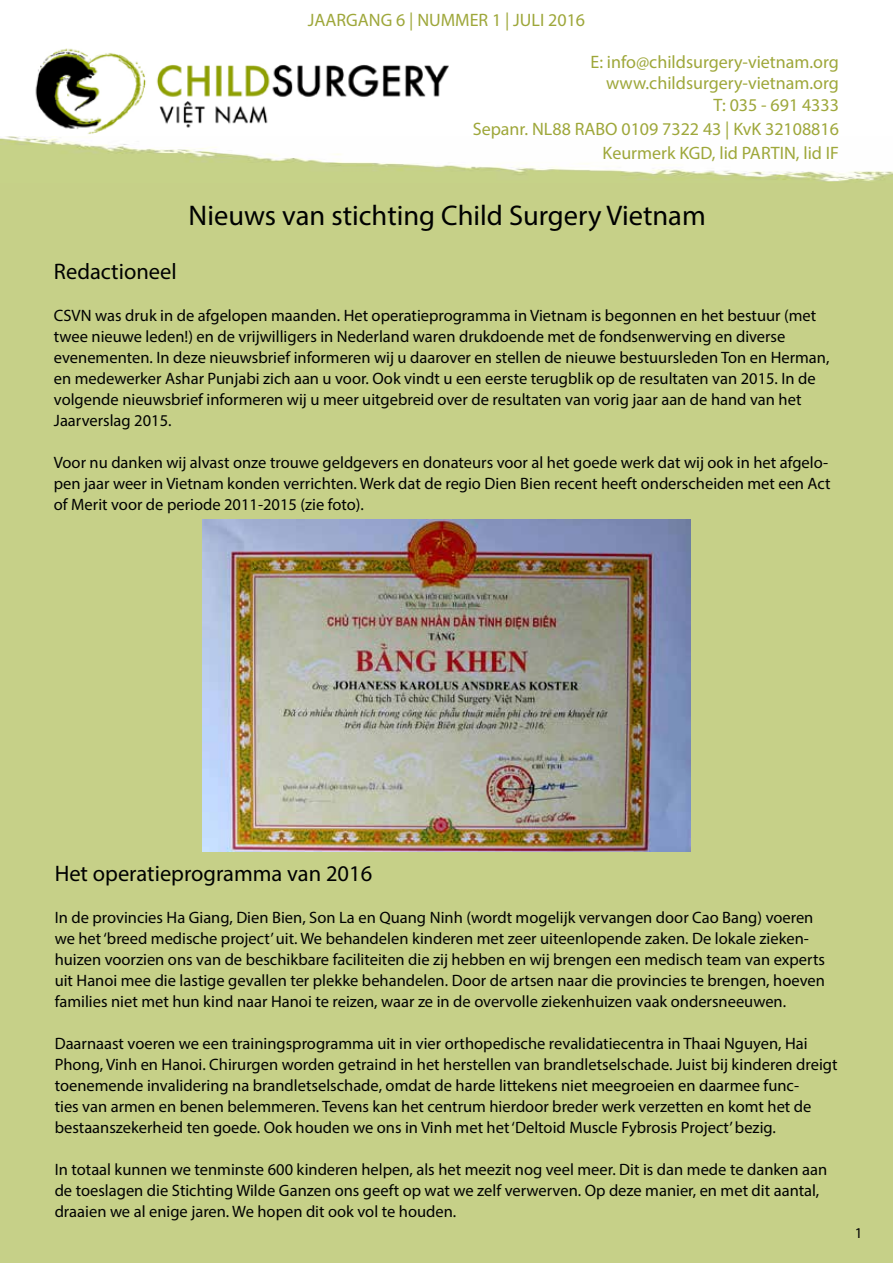
<style>
.page{position:relative;width:893px;height:1263px;background:#fff}
.page>*{position:absolute;margin:0;border:0;box-sizing:border-box;transform-origin:0 0}
.t1{font:28.5px "Myriad Pro";color:#000101}
.t2{font:22.5px "Myriad Pro";color:#000101}
.t3{font:18px/21.6px "Myriad Pro";color:#9ea73a;text-align:right}
.t4{font:16.5px/21px "Myriad Pro";color:#000101}
.t5{font:15px "Myriad Pro";color:#000101}
</style>
<div class="page">
<div style="left:0;top:136px;width:893px;height:1127px;background:#c6d088"></div>
<img style="left:35px;top:48px;width:414px;height:86px">
<img style="left:0;top:136px;width:893px;height:46px">
<img style="left:203px;top:519px;width:487px;height:332px">
<p class="t3" style="left:308px;top:9px;width:279px">JAARGANG 6 | NUMMER 1 | JULI 2016</p>
<p class="t3" style="left:590px;top:50px;width:250px">E: info@childsurgery-vietnam.org www.childsurgery-vietnam.org<br>T: 035 - 691 4333</p>
<p class="t3" style="left:473px;top:116px;width:368px;line-height:24px">Sepanr. NL88 RABO 0109 7322 43 | KvK 32108816<br>Keurmerk KGD, lid PARTIN, lid IF</p>
<h1 class="t1" style="left:188px;top:198px;width:519px">Nieuws van stichting Child Surgery Vietnam</h1>
<h2 class="t2" style="left:54px;top:258px;width:124px">Redactioneel</h2>
<p class="t4" style="left:54px;top:305px;width:777px">CSVN was druk in de afgelopen maanden. Het operatieprogramma in Vietnam is begonnen en het bestuur (met twee nieuwe leden!) en de vrijwilligers in Nederland waren drukdoende met de fondsenwerving en diverse evenementen. In deze nieuwsbrief informeren wij u daarover en stellen de nieuwe bestuursleden Ton en Herman, en medewerker Ashar Punjabi zich aan u voor. Ook vindt u een eerste terugblik op de resultaten van 2015. In de volgende nieuwsbrief informeren wij u meer uitgebreid over de resultaten van vorig jaar aan de hand van het Jaarverslag 2015.</p>
<p class="t4" style="left:54px;top:452px;width:778px">Voor nu danken wij alvast onze trouwe geldgevers en donateurs voor al het goede werk dat wij ook in het afgelo&shy;pen jaar weer in Vietnam konden verrichten. Werk dat de regio Dien Bien recent heeft onderscheiden met een Act of Merit voor de periode 2011-2015 (zie foto).</p>
<h2 class="t2" style="left:55px;top:860px;width:319px">Het operatieprogramma van 2016</h2>
<p class="t4" style="left:55px;top:907px;width:772px">In de provincies Ha Giang, Dien Bien, Son La en Quang Ninh (wordt mogelijk vervangen door Cao Bang) voeren we het ‘breed medische project’ uit. We behandelen kinderen met zeer uiteenlopende zaken. De lokale zieken&shy;huizen voorzien ons van de beschikbare faciliteiten die zij hebben en wij brengen een medisch team van experts uit Hanoi mee die lastige gevallen ter plekke behandelen. Door de artsen naar die provincies te brengen, hoeven families niet met hun kind naar Hanoi te reizen, waar ze in de overvolle ziekenhuizen vaak ondersneeuwen.</p>
<p class="t4" style="left:55px;top:1033px;width:784px">Daarnaast voeren we een trainingsprogramma uit in vier orthopedische revalidatiecentra in Thaai Nguyen, Hai Phong, Vinh en Hanoi. Chirurgen worden getraind in het herstellen van brandletselschade. Juist bij kinderen dreigt toenemende invalidering na brandletselschade, omdat de harde littekens niet meegroeien en daarmee func-<br>ties van armen en benen belemmeren. Tevens kan het centrum hierdoor breder werk verzetten en komt het de bestaanszekerheid ten goede. Ook houden we ons in Vinh met het ‘Deltoid Muscle Fybrosis Project’ bezig.</p>
<p class="t4" style="left:55px;top:1159px;width:774px">In totaal kunnen we tenminste 600 kinderen helpen, als het meezit nog veel meer. Dit is dan mede te danken aan de toeslagen die Stichting Wilde Ganzen ons geeft op wat we zelf verwerven. Op deze manier, en met dit aantal, draaien we al enige jaren. We hopen dit ook vol te houden.</p>
<p class="t5" style="left:855px;top:1224px;width:9px">1</p>
</div>
